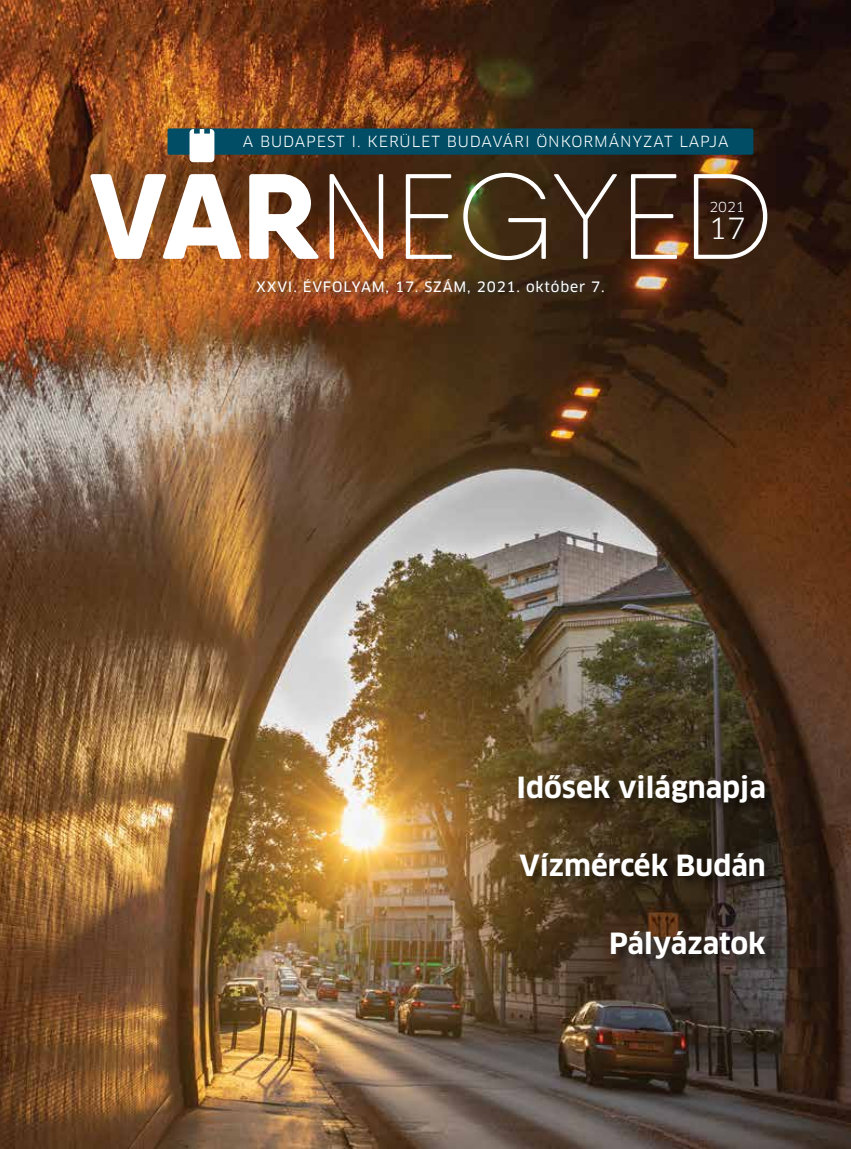
<style>
.page{position:relative;width:851px;height:1149px;background:#fff}
.page>*{position:absolute;margin:0;border:0;box-sizing:border-box;transform-origin:0 0}
.t1{font:700 28.5px "Clan Pro";color:#fff}
.t2{font:28.5px "Clan Pro";color:#fff}
.t3{font:15px "Clan Pro";letter-spacing:.06em;color:#fff}
.t4{font:14.1px "Clan Pro News";letter-spacing:.06em;color:#fff}
.t5{font:13.5px "Clan Pro";color:#fff}
</style>
<div class="page">
<img style="left:0;top:0;width:850px;height:1148px">
<div style="left:167px;top:128px;width:586px;height:27px;background:#004d65;border-radius:2px"></div>
<div style="left:247px;top:270px;width:365px;height:32px;background:#004d65;opacity:.56"></div>
<svg style="left:90px;top:174px;width:151px;height:85px"></svg>
<svg style="left:249px;top:174px;width:70px;height:85px"></svg>
<svg style="left:329px;top:174px;width:54px;height:85px"></svg>
<svg style="left:406px;top:174px;width:45px;height:85px"></svg>
<svg style="left:463px;top:173px;width:82px;height:87px;background:#63553c"></svg>
<svg style="left:553px;top:174px;width:64px;height:85px;background:#4e3a2b"></svg>
<svg style="left:631px;top:174px;width:45px;height:85px"></svg>
<svg style="left:693px;top:174px;width:74px;height:85px;background:#574339"></svg>
<svg style="left:189px;top:129px;width:25px;height:33px"></svg>
<div style="left:516px;top:773px;width:262px;height:198px;background:#000;opacity:.55"></div>
<p class="t3" style="left:243px;top:133px;width:487px">A BUDAPEST I. KERÜLET BUDAVÁRI ÖNKORMÁNYZAT LAPJA</p>
<p class="t4" style="left:256px;top:279px;width:350px">XXVI. ÉVFOLYAM, 17. SZÁM, 2021. október 7.</p>
<p class="t5" style="left:709px;top:199px;width:37px">2021</p>
<h1 class="t2" style="left:708px;top:212px;width:39px">17</h1>
<h1 class="t1" style="left:516px;top:770px;width:251px">Idősek világnapja</h1>
<h1 class="t1" style="left:519px;top:848px;width:248px">Vízmércék Budán</h1>
<h1 class="t1" style="left:609px;top:926px;width:158px">Pályázatok</h1>
</div>
